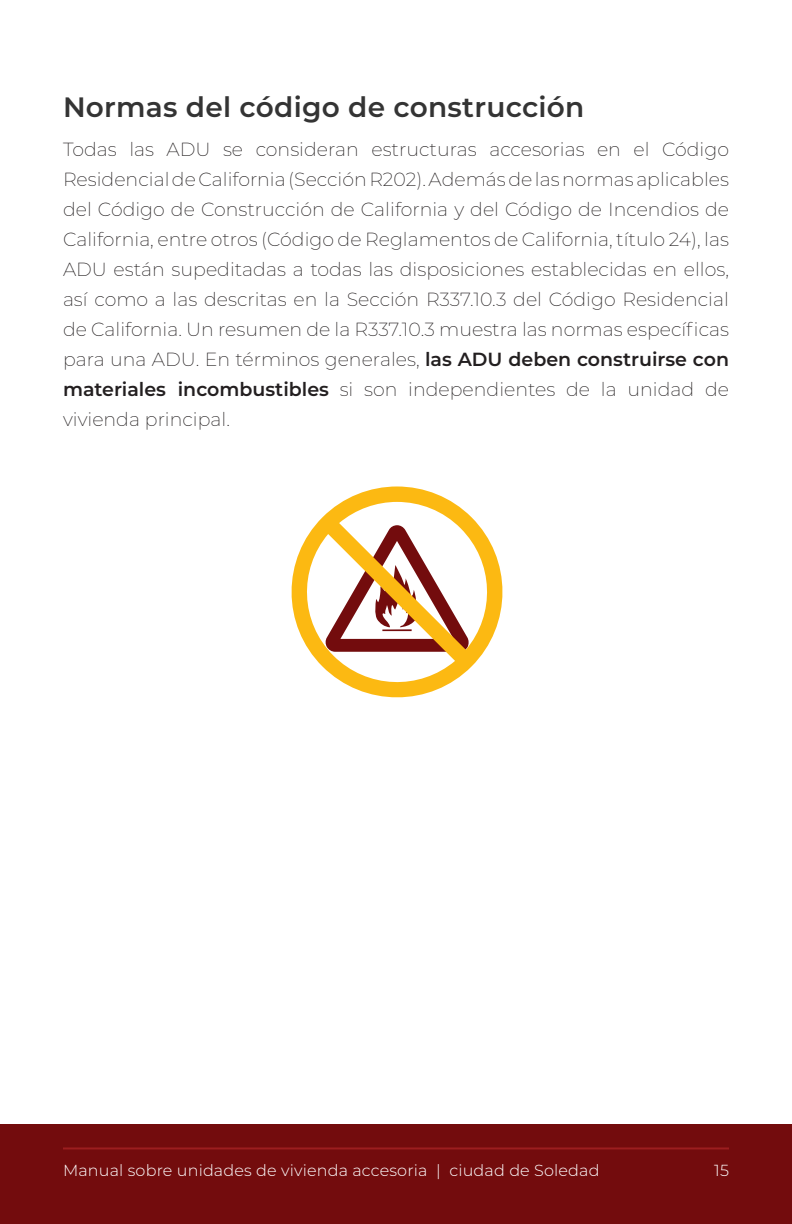
<style>
.page{position:relative;width:792px;height:1224px;background:#fff}
.page>*{position:absolute;margin:0;border:0;box-sizing:border-box;transform-origin:0 0}
.Heading_2{font:600 28px "Montserrat";letter-spacing:.01em;color:#343434}
.t1{font:200 19px/30px "Montserrat";color:#231f20;text-align:justify}
.t2{font:300 16px "Montserrat";letter-spacing:.01em;color:#fff}
.s1{font-weight:600}
</style>
<div class="page">
<div style="left:0;top:1125px;width:792px;height:99px;background:#730c0d"></div>
<hr style="left:63px;top:1147px;width:666px;height:2px;background:#9c1e1f">
<svg style="left:291px;top:486px;width:212px;height:212px"></svg>
<p class="Heading_2" style="left:63px;top:87px;width:523px">Normas del código de construcción</p>
<p class="t1" style="left:63px;top:134px;width:668px">Todas las ADU se consideran estructuras accesorias en el Código Residencial de California (Sección R202). Además de las normas aplicables del Código de Construcción de California y del Código de Incendios de California, entre otros (Código de Reglamentos de California, título 24), las ADU están supeditadas a todas las disposiciones establecidas en ellos, así como a las descritas en la Sección R337.10.3 del Código Residencial de California. Un resumen de la R337.10.3 muestra las normas específicas para una ADU. En términos generales, <span class="s1">las ADU deben construirse con materiales incombustibles</span> si son independientes de la unidad de vivienda principal.</p>
<p class="t2" style="left:63px;top:1160px;width:538px">Manual sobre unidades de vivienda accesoria | ciudad de Soledad</p>
<p class="t2" style="left:714px;top:1160px;width:16px">15</p>
</div>
